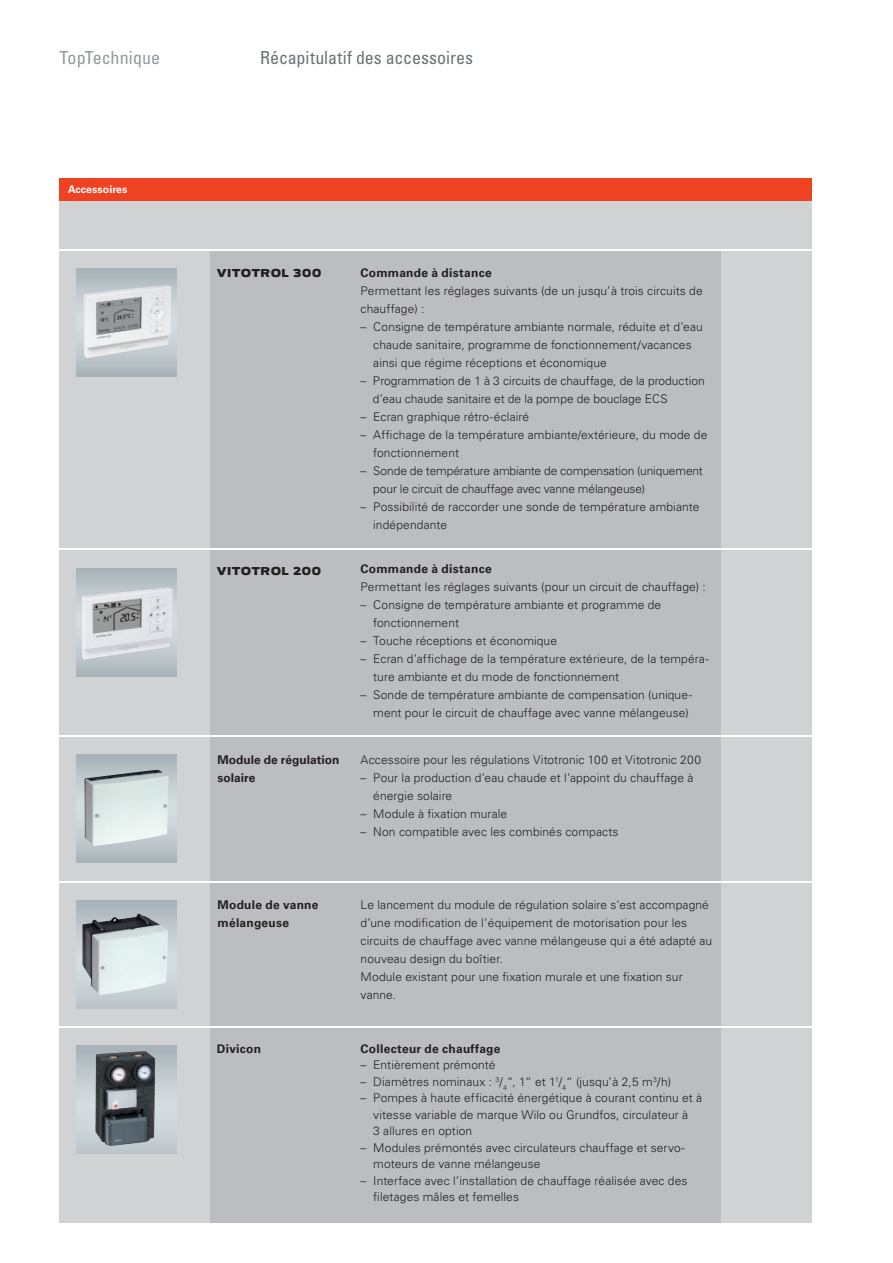
<style>
.page{position:relative;width:893px;height:1263px;background:#fff}
.page>*{position:absolute;margin:0;border:0;box-sizing:border-box;transform-origin:0 0}
.t1{font:condensed 18px "Univers LT Std";color:#697374}
.t2{font:condensed 18px "Univers LT Std";letter-spacing:.005em;color:#90999c}
.t3{font:300 12px/18px "Univers LT Std";letter-spacing:.01em;color:#231f20}
.t4{font:300 12px/18px "Univers LT Std";letter-spacing:-.01em;color:#231f20}
.t5{font:700 12px/18px "Univers LT Std";letter-spacing:.02em;color:#231f20}
.t6{font:700 12px/18px "Univers LT Std";color:#231f20}
.t7{font:12px "VIESSMANN Normal";color:#231f20}
.t8{font:700 10.5px "Univers LT Std";letter-spacing:.01em;color:#fff}
</style>
<div class="page">
<div style="left:60px;top:201px;width:752px;height:1022px;background:#d1d2d4"></div>
<div style="left:210px;top:251px;width:510px;height:972px;background:#bcbdc0"></div>
<hr style="left:60px;top:249px;width:752px;height:2px;background:#fff">
<svg style="left:77px;top:269px;width:100px;height:108px"></svg>
<img style="left:84px;top:285px;width:87px;height:73px">
<hr style="left:60px;top:549px;width:752px;height:1px;background:#fff">
<hr style="left:60px;top:736px;width:752px;height:1px;background:#fff">
<svg style="left:77px;top:568px;width:100px;height:108px;background:#b4bfc4"></svg>
<img style="left:82px;top:588px;width:90px;height:71px">
<hr style="left:60px;top:881px;width:752px;height:2px;background:#fff">
<svg style="left:77px;top:755px;width:100px;height:108px"></svg>
<img style="left:84px;top:770px;width:85px;height:76px">
<hr style="left:60px;top:1026px;width:752px;height:1px;background:#fff">
<svg style="left:77px;top:900px;width:100px;height:108px"></svg>
<img style="left:82px;top:913px;width:86px;height:82px">
<div style="left:60px;top:179px;width:752px;height:22px;background:#ef4222"></div>
<svg style="left:77px;top:1045px;width:100px;height:108px"></svg>
<img style="left:95px;top:1051px;width:61px;height:95px">
<h1 class="t2" style="left:60px;top:46px;width:102px">TopTechnique</h1>
<p class="t8" style="left:68px;top:184px;width:61px">Accessoires</p>
<h1 class="t1" style="left:260px;top:46px;width:214px">Récapitulatif des accessoires</h1>
<p class="t7" style="left:217px;top:265px;width:106px">VITOTROL 300</p>
<p class="t7" style="left:217px;top:562px;width:106px">VITOTROL 200</p>
<p class="t6" style="left:217px;top:750px;width:123px">Module de régulation solaire</p>
<p class="t5" style="left:361px;top:264px;width:133px">Commande à distance</p>
<p class="t3" style="left:361px;top:282px;width:344px">Permettant les réglages suivants (de un jusqu’à trois circuits de chauffage) :</p>
<p class="t3" style="left:373px;top:318px;width:331px;text-indent:-13px">– Consigne de température ambiante normale, réduite et d’eau chaude sanitaire, programme de fonctionnement/vacances ainsi que régime réceptions et économique</p>
<p class="t3" style="left:373px;top:372px;width:333px;text-indent:-12px">– Programmation de 1 à 3 circuits de chauffage, de la production d’eau chaude sanitaire et de la pompe de bouclage ECS</p>
<p class="t3" style="left:361px;top:408px;width:170px">– Ecran graphique rétro-éclairé</p>
<p class="t3" style="left:373px;top:426px;width:336px;text-indent:-13px">– Affichage de la température ambiante/extérieure, du mode de fonctionnement</p>
<p class="t4" style="left:373px;top:462px;width:331px;text-indent:-13px">– Sonde de température ambiante de compensation (uniquement pour le circuit de chauffage avec vanne mélangeuse)</p>
<p class="t3" style="left:373px;top:498px;width:328px;text-indent:-13px">– Possibilité de raccorder une sonde de température ambiante indépendante</p>
<p class="t5" style="left:361px;top:560px;width:133px">Commande à distance</p>
<p class="t3" style="left:361px;top:578px;width:347px">Permettant les réglages suivants (pour un circuit de chauffage) :</p>
<p class="t3" style="left:373px;top:596px;width:289px;text-indent:-13px">– Consigne de température ambiante et programme de fonctionnement</p>
<p class="t3" style="left:361px;top:632px;width:198px">– Touche réceptions et économique</p>
<p class="t3" style="left:373px;top:650px;width:337px;text-indent:-13px">– Ecran d’affichage de la température extérieure, de la tempéra&shy;ture ambiante et du mode de fonctionnement</p>
<p class="t3" style="left:361px;top:686px;width:333px;text-align:right">– Sonde de température ambiante de compensation (unique&shy;ment pour le circuit de chauffage avec vanne mélangeuse)</p>
<p class="t3" style="left:361px;top:750px;width:342px">Accessoire pour les régulations Vitotronic 100 et Vitotronic 200</p>
<p class="t3" style="left:373px;top:768px;width:322px;text-indent:-13px">– Pour la production d’eau chaude et l’appoint du chauffage à énergie solaire</p>
<p class="t3" style="left:361px;top:804px;width:148px">– Module à fixation murale</p>
<p class="t3" style="left:361px;top:822px;width:259px">– Non compatible avec les combinés compacts</p>
<p class="t5" style="left:217px;top:896px;width:102px">Module de vanne mélangeuse</p>
<p class="t5" style="left:217px;top:1039px;width:46px">Divicon</p>
<p class="t3" style="left:361px;top:896px;width:353px">Le lancement du module de régulation solaire s’est accompagné d’une modification de l’équipement de motorisation pour les circuits de chauffage avec vanne mélangeuse qui a été adapté au nouveau design du boîtier.<br>Module existant pour une fixation murale et une fixation sur vanne.</p>
<p class="t5" style="left:361px;top:1039px;width:141px">Collecteur de chauffage</p>
<p class="t3" style="left:361px;top:1056px;width:136px">– Entièrement prémonté</p>
<p class="t3" style="left:361px;top:1072px;width:312px">– Diamètres nominaux : <sup>3</sup>/<sub>4</sub>“, 1“ et 1<sup>1</sup>/<sub>4</sub>“ (jusqu’à 2,5 m<sup>3</sup>/h)</p>
<p class="t3" style="left:373px;top:1090px;width:330px;line-height:16.5px;text-indent:-13px">– Pompes à haute efficacité énergétique à courant continu et à vitesse variable de marque Wilo ou Grundfos, circulateur à<br>3 allures en option</p>
<p class="t3" style="left:373px;top:1139px;width:313px;line-height:16.5px;text-indent:-13px">– Modules prémontés avec circulateurs chauffage et servo&shy;moteurs de vanne mélangeuse</p>
<p class="t3" style="left:373px;top:1172px;width:316px;line-height:16.5px;text-indent:-13px">– Interface avec l’installation de chauffage réalisée avec des filetages mâles et femelles</p>
</div>
